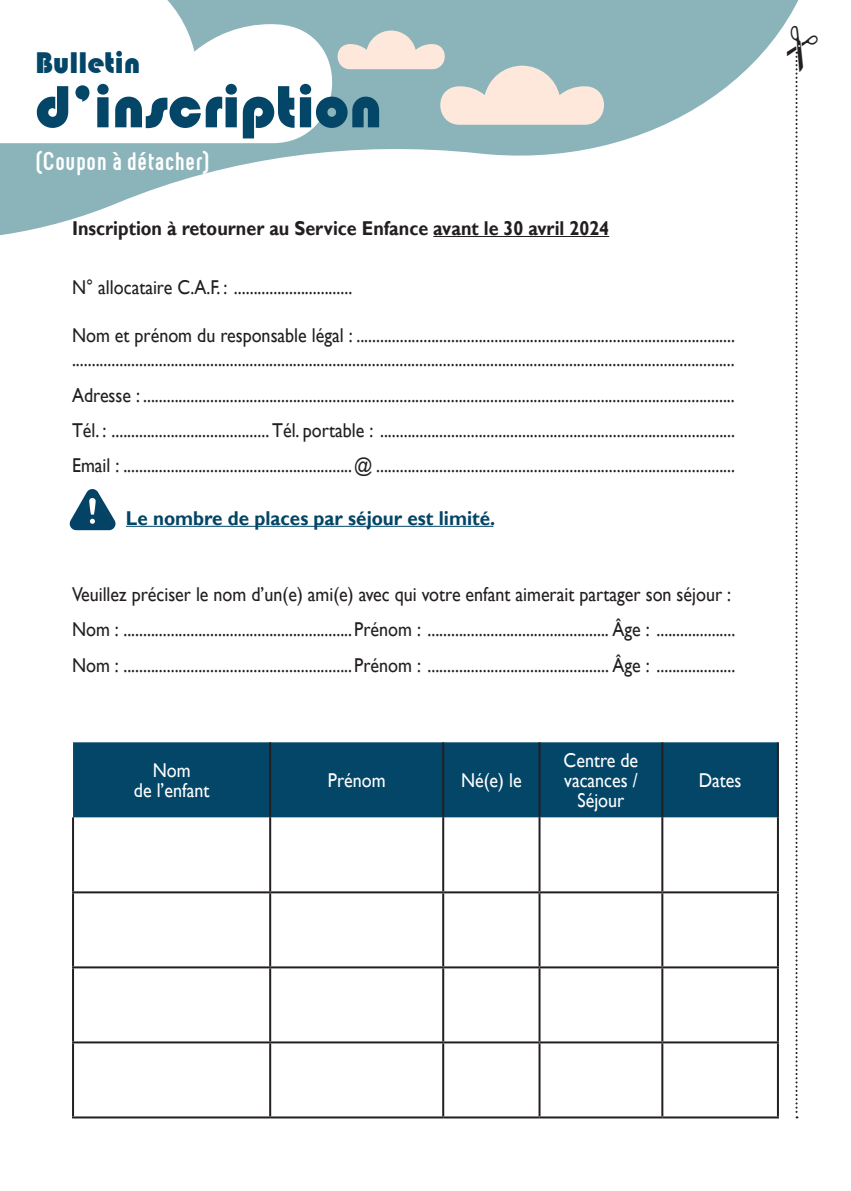
<style>
.page{position:relative;width:851px;height:1191px;background:#fff}
.page>*{position:absolute;margin:0;border:0;box-sizing:border-box;transform-origin:0 0}
.t1{font:61.8px "Bauhaus 93";color:#034668}
.t2{font:30.8px "Bauhaus 93";color:#034668}
.t3{font:700 25.8px "Neubau";color:#fff}
.t4{font:20px/35.4px "Gill Sans";color:#231f20;scale:.9 1}
.t5{font:700 20px "Gill Sans";color:#231f20;scale:.9 1}
.t6{font:20px/20px "Gill Sans";color:#fff;text-align:center;scale:.9 1}
.t7{font:700 20px "Gill Sans";color:#024566;scale:.94 1}
</style>
<div class="page">
<svg style="left:0;top:0;width:799px;height:237px"></svg>
<svg style="left:0;top:0;width:354px;height:143px"></svg>
<hr style="left:433px;top:236px;width:176px;height:1px;background:#231f20">
<hr style="left:126px;top:526px;width:367px;height:1px;background:#024566">
<div style="left:73px;top:742px;width:703px;height:75px;background:#034668"></div>
<hr style="left:269px;top:742px;width:2px;height:75px;background:#231f20">
<hr style="left:442px;top:742px;width:2px;height:75px;background:#231f20">
<hr style="left:538px;top:742px;width:2px;height:75px;background:#231f20">
<hr style="left:661px;top:742px;width:2px;height:75px;background:#231f20">
<hr style="left:776px;top:742px;width:2px;height:75px;background:#231f20">
<hr style="left:72px;top:817px;width:2px;height:74px;background:#231f20">
<hr style="left:269px;top:817px;width:2px;height:74px;background:#231f20">
<hr style="left:442px;top:817px;width:2px;height:74px;background:#231f20">
<hr style="left:538px;top:817px;width:2px;height:74px;background:#231f20">
<hr style="left:661px;top:817px;width:2px;height:74px;background:#231f20">
<hr style="left:776px;top:817px;width:2px;height:74px;background:#231f20">
<hr style="left:72px;top:891px;width:198px;height:2px;background:#231f20">
<hr style="left:72px;top:893px;width:2px;height:73px;background:#231f20">
<hr style="left:270px;top:891px;width:173px;height:2px;background:#231f20">
<hr style="left:269px;top:893px;width:2px;height:73px;background:#231f20">
<hr style="left:443px;top:891px;width:96px;height:2px;background:#231f20">
<hr style="left:442px;top:893px;width:2px;height:73px;background:#231f20">
<hr style="left:539px;top:891px;width:123px;height:2px;background:#231f20">
<hr style="left:538px;top:893px;width:2px;height:73px;background:#231f20">
<hr style="left:662px;top:891px;width:116px;height:2px;background:#231f20">
<hr style="left:661px;top:893px;width:2px;height:73px;background:#231f20">
<hr style="left:776px;top:893px;width:2px;height:73px;background:#231f20">
<hr style="left:72px;top:966px;width:198px;height:2px;background:#231f20">
<hr style="left:72px;top:968px;width:2px;height:73px;background:#231f20">
<hr style="left:270px;top:966px;width:173px;height:2px;background:#231f20">
<hr style="left:269px;top:968px;width:2px;height:73px;background:#231f20">
<hr style="left:443px;top:966px;width:96px;height:2px;background:#231f20">
<hr style="left:442px;top:968px;width:2px;height:73px;background:#231f20">
<hr style="left:539px;top:966px;width:123px;height:2px;background:#231f20">
<hr style="left:538px;top:968px;width:2px;height:73px;background:#231f20">
<hr style="left:662px;top:966px;width:116px;height:2px;background:#231f20">
<hr style="left:661px;top:968px;width:2px;height:73px;background:#231f20">
<hr style="left:776px;top:968px;width:2px;height:73px;background:#231f20">
<hr style="left:72px;top:1041px;width:198px;height:2px;background:#231f20">
<hr style="left:72px;top:1043px;width:2px;height:73px;background:#231f20">
<hr style="left:270px;top:1041px;width:173px;height:2px;background:#231f20">
<hr style="left:269px;top:1043px;width:2px;height:73px;background:#231f20">
<hr style="left:443px;top:1041px;width:96px;height:2px;background:#231f20">
<hr style="left:442px;top:1043px;width:2px;height:73px;background:#231f20">
<hr style="left:539px;top:1041px;width:123px;height:2px;background:#231f20">
<hr style="left:538px;top:1043px;width:2px;height:73px;background:#231f20">
<hr style="left:662px;top:1041px;width:116px;height:2px;background:#231f20">
<hr style="left:661px;top:1043px;width:2px;height:73px;background:#231f20">
<hr style="left:776px;top:1043px;width:2px;height:73px;background:#231f20">
<hr style="left:72px;top:1116px;width:198px;height:2px;background:#231f20">
<hr style="left:270px;top:1116px;width:173px;height:2px;background:#231f20">
<hr style="left:443px;top:1116px;width:96px;height:2px;background:#231f20">
<hr style="left:539px;top:1116px;width:123px;height:2px;background:#231f20">
<hr style="left:662px;top:1116px;width:116px;height:2px;background:#231f20">
<svg style="left:333px;top:31px;width:278px;height:94px"></svg>
<svg style="left:70px;top:489px;width:46px;height:41px"></svg>
<svg style="left:787px;top:26px;width:12px;height:1092px"></svg>
<h2 class="t2" style="left:35px;top:46px;width:107px">Bulletin</h2>
<h1 class="t1" style="left:35px;top:72px;width:349px">d’inscription</h1>
<p class="t3" style="left:35px;top:146px;width:176px">(Coupon à détacher)</p>
<p class="t5" style="left:72px;top:216px;width:598px">Inscription à retourner au Service Enfance avant le 30 avril 2024</p>
<p class="t4" style="left:72px;top:270px;width:313px">N° allocataire C.A.F. : ..............................</p>
<p class="t4" style="left:72px;top:324px;width:738px;line-height:24px">Nom et prénom du responsable légal : ................................................................................................ ........................................................................................................................................................................</p>
<p class="t4" style="left:72px;top:378px;width:738px;text-align:justify">Adresse : ......................................................................................................................................................<br>Tél. : ........................................ Tél. portable : ..........................................................................................<br>Email : ..........................................................@ ...........................................................................................</p>
<p class="t7" style="left:126px;top:506px;width:394px">Le nombre de places par séjour est limité.</p>
<p class="t4" style="left:72px;top:577px;width:738px">Veuillez préciser le nom d’un(e) ami(e) avec qui votre enfant aimerait partager son séjour :<br>Nom : ..........................................................Prénom : .............................................. Âge : ....................<br>Nom : ..........................................................Prénom : .............................................. Âge : ....................</p>
<p class="t6" style="left:134px;top:760px;width:85px">Nom<br>de l’enfant</p>
<p class="t6" style="left:328px;top:770px;width:66px">Prénom</p>
<p class="t6" style="left:461px;top:770px;width:69px">Né(e) le</p>
<p class="t6" style="left:563px;top:750px;width:84px">Centre de vacances /<br>Séjour</p>
<p class="t6" style="left:698px;top:770px;width:49px">Dates</p>
</div>
